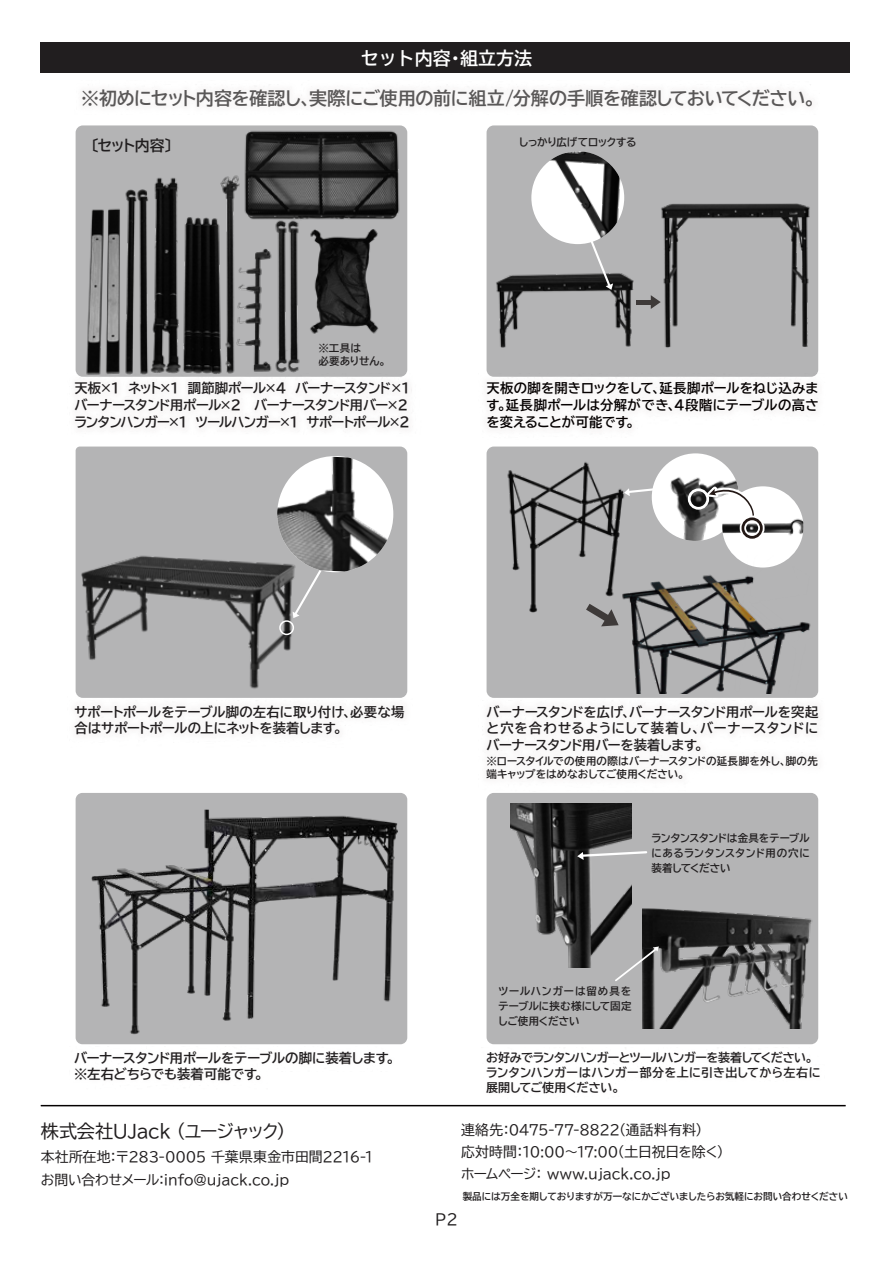
<style>
.page{position:relative;width:893px;height:1263px;background:#fff}
.page>*{position:absolute;margin:0;border:0;box-sizing:border-box;transform-origin:0 0}
.t1{font:18px "BIZ UDP Gothic Bold";letter-spacing:-.02em;color:#595757}
.t2{font:18px "BIZ UDP Gothic";letter-spacing:-.02em;color:#211e1f}
.t3{font:18px "BIZ UD Gothic Bold";color:#fff}
.t4{font:15px "BIZ UDP Gothic";color:#211e1f}
.t5{font:14.85px "BIZ UDP Gothic Bold";letter-spacing:-.005em;color:#211e1f}
.t6{font:13.8px/22.4px "BIZ UDP Gothic";letter-spacing:-.01em;color:#211e1f}
.t7{font:13.35px/17px "BIZ UDP Gothic Bold";letter-spacing:-.015em;color:#211e1f}
.t8{font:13.35px/17px "BIZ UDP Gothic Bold";letter-spacing:-.04em;color:#211e1f}
.t9{font:13.35px/17px "BIZ UDP Gothic Bold";letter-spacing:.025em;color:#040000;text-align:justify}
.t10{font:12px/14.9px "BIZ UDP Gothic Bold";letter-spacing:-.015em;color:#211e1f}
.t11{font:10.5px/14.9px "BIZ UDP Gothic Bold";letter-spacing:.01em;color:#211e1f}
.t12{font:10.5px "BIZ UDP Gothic Bold";letter-spacing:-.015em;color:#211e1f}
.t13{font:9.6px "BIZ UDP Gothic Bold";color:#211e1f}
</style>
<div class="page">
<div style="left:41px;top:43px;width:809px;height:30px;background:#211e1f"></div>
<hr style="left:41px;top:1105px;width:805px;height:1px;background:#040000">
<div style="left:487px;top:125px;width:331px;height:252px;background:#b4b4b5;border-radius:7px"></div>
<div style="left:76px;top:125px;width:331px;height:252px;background:#b4b4b5;border-radius:7px"></div>
<div style="left:76px;top:793px;width:331px;height:251px;background:#b4b4b5;border-radius:7px"></div>
<div style="left:487px;top:446px;width:331px;height:252px;background:#b4b4b5;border-radius:7px"></div>
<div style="left:487px;top:793px;width:331px;height:251px;background:#b4b4b5;border-radius:7px"></div>
<img style="left:488px;top:374px;width:329px;height:3px">
<img style="left:77px;top:374px;width:329px;height:3px">
<div style="left:76px;top:446px;width:331px;height:252px;background:#b4b4b5"></div>
<img style="left:91px;top:809px;width:307px;height:226px">
<img style="left:236px;top:125px;width:171px;height:95px">
<img style="left:80px;top:177px;width:146px;height:200px">
<img style="left:310px;top:229px;width:69px;height:105px">
<img style="left:217px;top:173px;width:90px;height:203px">
<img style="left:496px;top:273px;width:141px;height:75px">
<img style="left:661px;top:197px;width:158px;height:155px">
<hr style="left:636px;top:300px;width:16px;height:4px;background:#3e3a39">
<svg style="left:651px;top:295px;width:10px;height:14px"></svg>
<svg style="left:592px;top:613px;width:20px;height:13px"></svg>
<img style="left:531px;top:151px;width:93px;height:93px;border-radius:46px">
<svg style="left:586px;top:231px;width:27px;height:59px"></svg>
<img style="left:75px;top:550px;width:228px;height:145px">
<div style="left:279px;top:620px;width:15px;height:15px;border:2px solid #fff;border-radius:50%"></div>
<svg style="left:292px;top:571px;width:34px;height:47px;background:#b9b9ba"></svg>
<img style="left:277px;top:456px;width:116px;height:115px">
<img style="left:507px;top:462px;width:118px;height:151px">
<svg style="left:624px;top:484px;width:30px;height:12px"></svg>
<img style="left:652px;top:453px;width:87px;height:88px;border-radius:44px">
<div style="left:722px;top:486px;width:81px;height:81px;background:#fff;border-radius:50%"></div>
<img style="left:722px;top:499px;width:81px;height:56px">
<svg style="left:700px;top:477px;width:57px;height:44px"></svg>
<div style="left:688px;top:488px;width:21px;height:22px;border:3px solid #fff;border-radius:50%"></div>
<div style="left:740px;top:516px;width:24px;height:24px;border:6px solid #fff;border-radius:50%"></div>
<div style="left:741px;top:517px;width:22px;height:22px;border:3px solid #231815;border-radius:50%"></div>
<img style="left:612px;top:555px;width:199px;height:138px">
<img style="left:511px;top:803px;width:120px;height:164px">
<img style="left:643px;top:908px;width:169px;height:121px">
<svg style="left:577px;top:850px;width:71px;height:10px"></svg>
<svg style="left:613px;top:946px;width:46px;height:37px"></svg>
<h1 class="t3" style="left:361px;top:49px;width:172px">セット内容・組立方法</h1>
<h1 class="t1" style="left:81px;top:89px;width:736px">※初めにセット内容を確認し、実際にご使用の前に組立/分解の手順を確認しておいてください。</h1>
<p class="t5" style="left:91px;top:138px;width:82px">〔セット内容〕</p>
<p class="t12" style="left:519px;top:137px;width:119px">しっかり広げてロックする</p>
<p class="t11" style="left:318px;top:342px;width:69px;line-height:12.8px">※工具は<br>必要ありせん。</p>
<p class="t8" style="left:74px;top:380px;width:346px">天板×1　ネット×1　調節脚ポール×4　バーナースタンド×1　バーナースタンド用ポール×2　 バーナースタンド用バー×2ランタンハンガー×1　ツールハンガー×1　サポートポール×2</p>
<p class="t9" style="left:487px;top:380px;width:334px">天板の脚を開きロックをして、延長脚ポールをねじ込みます。延長脚ポールは分解ができ、４段階にテーブルの高さを変えることが可能です。</p>
<p class="t7" style="left:75px;top:703px;width:332px">サポートポールをテーブル脚の左右に取り付け、必要な場合はサポートポールの上にネットを装着します。</p>
<p class="t7" style="left:487px;top:703px;width:333px;text-align:justify">バーナースタンドを広げ、バーナースタンド用ポールを突起と穴を合わせるようにして装着し、バーナースタンドにバーナースタンド用バーを装着します。</p>
<p class="t11" style="left:487px;top:754px;width:333px;line-height:12.8px">※ロースタイルでの使用の際はバーナースタンドの延長脚を外し、脚の先端キャップをはめなおしてご使用ください。</p>
<p class="t11" style="left:651px;top:830px;width:160px;text-align:justify">ランタンスタンドは金具をテーブルにあるランタンスタンド用の穴に装着してください</p>
<p class="t7" style="left:74px;top:1049px;width:322px">バーナースタンド用ポールをテーブルの脚に装着します。※左右どちらでも装着可能です。</p>
<h1 class="t2" style="left:41px;top:1122px;width:246px">株式会社UJack (ユージャック）</h1>
<p class="t6" style="left:41px;top:1146px;width:334px">本社所在地：〒283-0005 千葉県東金市田間2216-1お問い合わせメール：info@ujack.co.jp</p>
<p class="t11" style="left:499px;top:984px;width:135px;text-align:justify">ツールハンガーは留め具をテーブルに挟む様にして固定しご使用ください</p>
<p class="t10" style="left:486px;top:1050px;width:336px">お好みでランタンハンガーとツールハンガーを装着してください。ランタンハンガーはハンガー部分を上に引き出してから左右に展開してご使用ください。</p>
<p class="t6" style="left:461px;top:1118px;width:264px">連絡先：0475-77-8822（通話料有料）<br>応対時間：10:00～17:00(土日祝日を除く)ホームページ： www.ujack.co.jp</p>
<p class="t13" style="left:463px;top:1192px;width:387px">製品には万全を期しておりますが万一なにかございましたらお気軽にお問い合わせください</p>
<p class="t4" style="left:435px;top:1211px;width:24px">P2</p>
</div>
